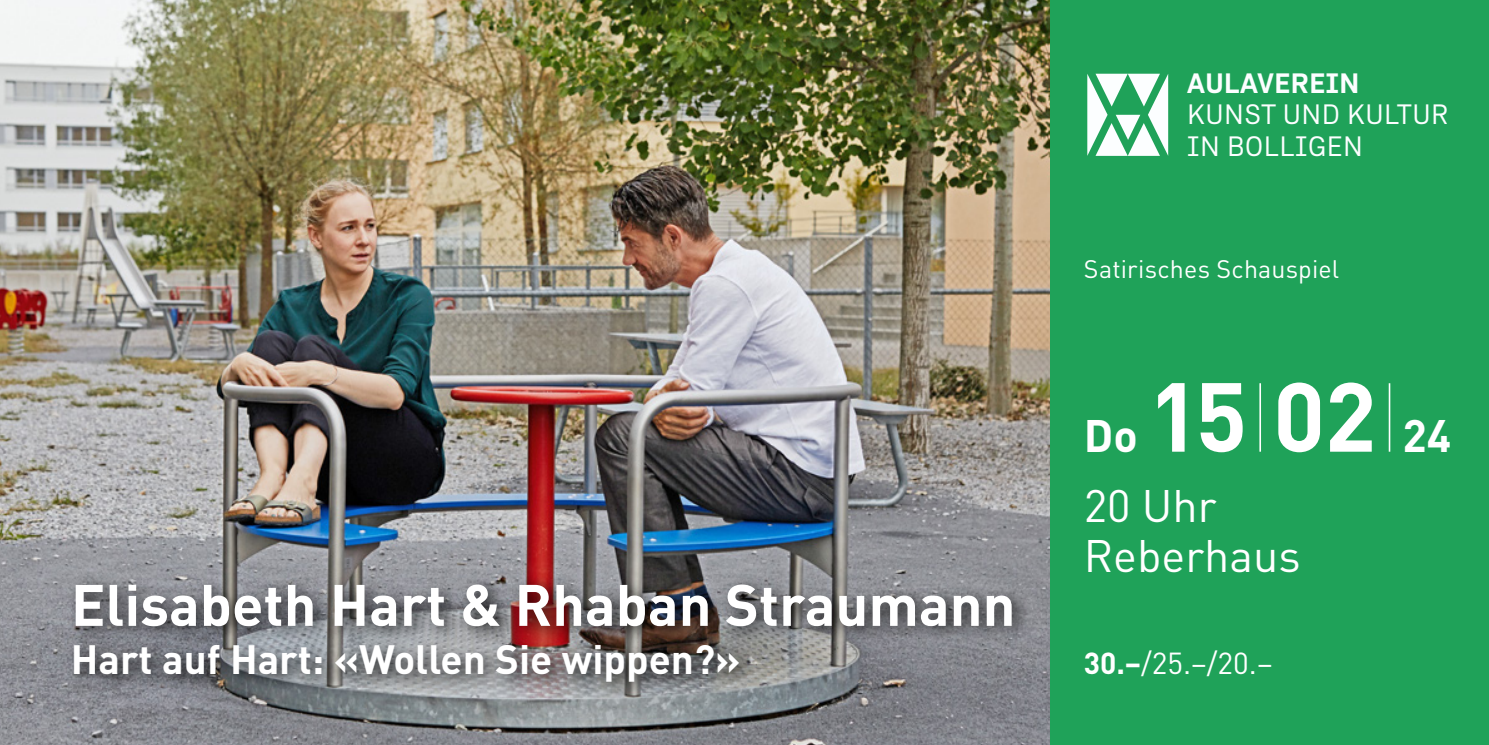
<style>
.page{position:relative;width:1489px;height:745px;background:#fff}
.page>*{position:absolute;margin:0;border:0;box-sizing:border-box;transform-origin:0 0}
.t1{font:700 57.5px "DIN Pro";color:#fff}
.t2{font:45px "DIN Pro";color:#fff}
.t3{font:700 45px "DIN Pro";color:#fff}
.t4{font:700 40.5px "DIN Pro";color:#fff}
.t5{font:30px "DIN Pro";color:#fff}
.t6{font:28px/31.5px "Zimmer";color:#fcfeff}
.t7{font:25px "DIN Pro";letter-spacing:.005em;color:#fff}
.s1{font-weight:700}
.s2{font-size:96.25px}
</style>
<div class="page">
<div style="left:0;top:0;width:1488px;height:744px;background:#1fa259"></div>
<svg style="left:1087px;top:74px;width:81px;height:82px"></svg>
<img style="left:0;top:0;width:1049px;height:744px">
<div style="left:65px;top:575px;width:965px;height:125px;background:#000;opacity:.75"></div>
<hr style="left:1259px;top:383px;width:1px;height:68px;background:#fff">
<hr style="left:1388px;top:383px;width:2px;height:68px;background:#fff">
<p class="t1" style="left:71px;top:566px;width:946px">Elisabeth Hart &amp; Rhaban Straumann</p>
<p class="t4" style="left:71px;top:632px;width:671px">Hart auf Hart: «Wollen Sie wippen?»</p>
<p class="t6" style="left:1186px;top:67px;width:264px"><span class="s1">AULAVEREIN<br></span>KUNST UND KULTUR<br>IN BOLLIGEN</p>
<p class="t7" style="left:1083px;top:252px;width:257px">Satirisches Schauspiel</p>
<p class="t3" style="left:1083px;top:405px;width:369px">Do <span class="s2">15 02</span> 24</p>
<p class="t2" style="left:1083px;top:474px;width:134px">20 Uhr</p>
<p class="t2" style="left:1083px;top:524px;width:218px">Reberhaus</p>
<p class="t5" style="left:1083px;top:642px;width:190px"><span class="s1">30.–</span>/25.–/20.–</p>
</div>
